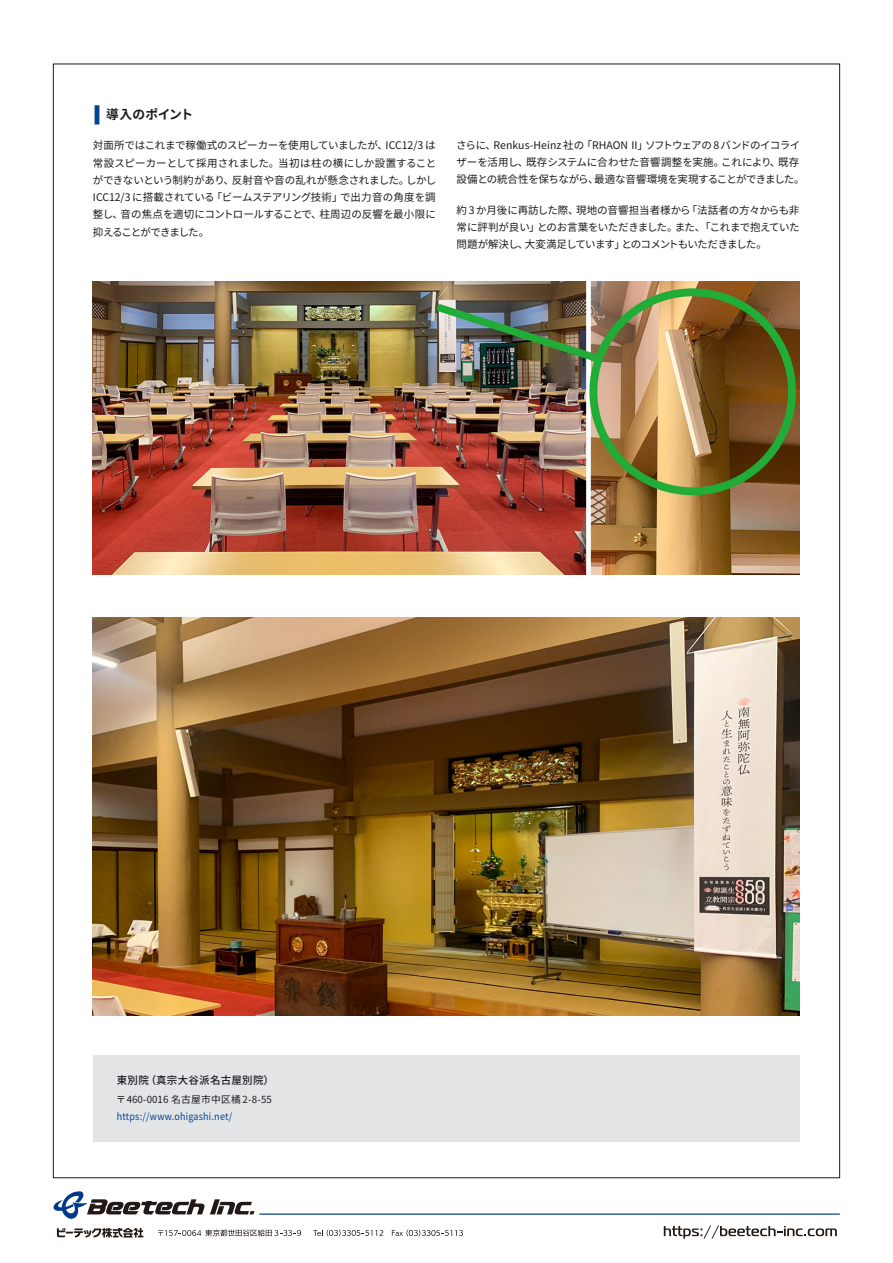
<style>
.page{position:relative;width:893px;height:1263px;background:#fff}
.page>*{position:absolute;margin:0;border:0;box-sizing:border-box;transform-origin:0 0}
.t1{font:700 12.75px "Source Han Sans JP";letter-spacing:-.01em;color:#1b1b1f}
.t2{font:10.5px/17.2px "Source Han Sans JP";letter-spacing:-.035em;color:#1b1b1f;text-align:justify}
.t3{font:10.5px/17.2px "Source Han Sans JP";letter-spacing:-.015em;color:#1b1b1f}
.t4{font:500 10.5px "Source Han Sans JP";letter-spacing:.025em;color:#1b1b1f}
.t5{font:9.75px "Source Han Sans JP";letter-spacing:.025em;color:#004491;scale:.92 1}
.t6{font:9.75px "Source Han Sans JP";letter-spacing:.01em;color:#1b1b1f}
.s1{font-size:24px;color:#004491}
</style>
<div class="page">
<svg style="left:158px;top:1229px;width:143px;height:7px"></svg>
<svg style="left:313px;top:1229px;width:70px;height:7px"></svg>
<svg style="left:392px;top:1229px;width:71px;height:7px"></svg>
<svg style="left:54px;top:1191px;width:200px;height:28px"></svg>
<hr style="left:259px;top:1213px;width:581px;height:2px;background:#003988">
<svg style="left:57px;top:1228px;width:87px;height:9px"></svg>
<svg style="left:664px;top:1225px;width:173px;height:13px"></svg>
<div style="left:93px;top:1055px;width:707px;height:86px;background:#e3e4e6"></div>
<img style="left:93px;top:618px;width:707px;height:397px">
<img style="left:93px;top:282px;width:706px;height:292px">
<p class="t1" style="left:94px;top:107px;width:101px"><span class="s1">■</span> 導入のポイント</p>
<p class="t2" style="left:93px;top:137px;width:345px">対面所ではこれまで稼働式のスピーカーを使用していましたが、ICC12/3 は常設スピーカーとして採用されました。当初は柱の横にしか設置することができないという制約があり、反射音や音の乱れが懸念されました。しかしICC12/3 に搭載されている「ビームステアリング技術」で出力音の角度を調整し、音の焦点を適切にコントロールすることで、柱周辺の反響を最小限に抑えることができました。</p>
<p class="t3" style="left:456px;top:136px;width:350px">さらに、Renkus-Heinz 社の「RHAON II」ソフトウェアの 8 バンドのイコライザーを活用し、既存システムに合わせた音響調整を実施。これにより、既存設備との統合性を保ちながら、最適な音響環境を実現することができました。</p>
<p class="t2" style="left:457px;top:202px;width:345px">約 3 か月後に再訪した際、現地の音響担当者様から「法話者の方々からも非常に評判が良い」とのお言葉をいただきました。また、「これまで抱えていた問題が解決し、大変満足しています」とのコメントもいただきました。</p>
<p class="t4" style="left:117px;top:1074px;width:159px">東別院（真宗大谷派名古屋別院）</p>
<p class="t6" style="left:116px;top:1094px;width:157px">〒460-0016 名古屋市中区橘 2-8-55</p>
<p class="t5" style="left:117px;top:1111px;width:127px">https://www.ohigashi.net/</p>
</div>
